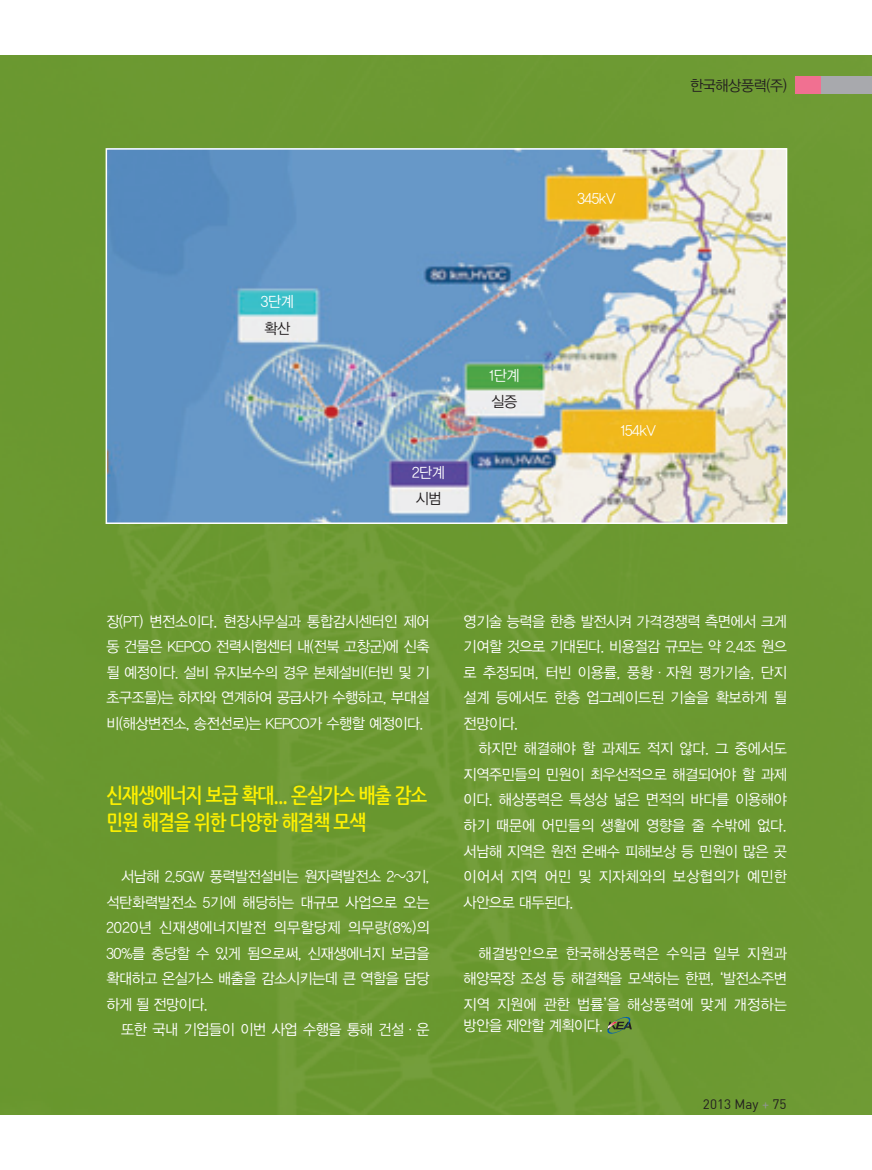
<style>
.page{position:relative;width:872px;height:1170px;background:#fff}
.page>*{position:absolute;margin:0;border:0;box-sizing:border-box;transform-origin:0 0}
.t1{font:700 21px/27px "Nanum Gothic";letter-spacing:-.05em;color:#fff101;scale:.85 1}
.t2{font:15px/25.5px "YDVYGO Std 12";letter-spacing:-.03em;color:#fff;text-align:justify;scale:.95 1}
.t3{font:15px "YDVYGO Std 12";letter-spacing:-.03em;color:#231f20;scale:.95 1}
.t4{font:13.5px "Dinreg";color:#231f20}
.s1{color:#939598}
</style>
<div class="page">
<div style="left:0;top:55px;width:872px;height:1059px;background:#66952c"></div>
<svg style="left:607px;top:1016px;width:25px;height:18px"></svg>
<img style="left:109px;top:151px;width:675px;height:370px">
<div style="left:106px;top:148px;width:681px;height:376px;border:2px solid #fff"></div>
<div style="left:821px;top:77px;width:51px;height:17px;background:#a8a9ad"></div>
<div style="left:795px;top:77px;width:26px;height:17px;background:#f17091"></div>
<p class="t2" style="left:261px;top:289px;width:36px">3단계</p>
<p class="t3" style="left:264px;top:321px;width:29px">확산</p>
<p class="t2" style="left:577px;top:186px;width:41px">345kV</p>
<p class="t3" style="left:690px;top:77px;width:103px">한국해상풍력(주)</p>
<p class="t2" style="left:412px;top:460px;width:36px">2단계</p>
<p class="t3" style="left:416px;top:491px;width:29px">시범</p>
<p class="t2" style="left:489px;top:363px;width:34px">1단계</p>
<p class="t3" style="left:491px;top:394px;width:29px">실증</p>
<p class="t2" style="left:620px;top:418px;width:39px">154kV</p>
<p class="t2" style="left:106px;top:609px;width:342px">장(PT) 변전소이다. 현장사무실과 통합감시센터인 제어 동 건물은 KEPCO 전력시험센터 내(전북 고창군)에 신축 될 예정이다. 설비 유지보수의 경우 본체설비(터빈 및 기 초구조물)는 하자와 연계하여 공급사가 수행하고, 부대설 비(해상변전소, 송전선로)는 KEPCO가 수행할 예정이다.</p>
<h1 class="t1" style="left:106px;top:781px;width:379px">신재생에너지 보급 확대... 온실가스 배출 감소 민원 해결을 위한 다양한 해결책 모색</h1>
<p class="t2" style="left:106px;top:864px;width:342px;text-indent:15px">서남해 2.5GW 풍력발전설비는 원자력발전소 2~3기, 석탄화력발전소 5기에 해당하는 대규모 사업으로 오는 2020년 신재생에너지발전 의무할당제 의무량(8%)의 30%를 충당할 수 있게 됨으로써, 신재생에너지 보급을 확대하고 온실가스 배출을 감소시키는데 큰 역할을 담당 하게 될 전망이다.</p>
<p class="t2" style="left:121px;top:1017px;width:326px">또한 국내 기업들이 이번 사업 수행을 통해 건설ㆍ운</p>
<p class="t2" style="left:463px;top:609px;width:342px">영기술 능력을 한층 발전시켜 가격경쟁력 측면에서 크게 기여할 것으로 기대된다. 비용절감 규모는 약 2.4조 원으 로 추정되며, 터빈 이용률, 풍황ㆍ자원 평가기술, 단지 설계 등에서도 한층 업그레이드된 기술을 확보하게 될 전망이다.</p>
<p class="t2" style="left:463px;top:736px;width:342px;text-indent:15px">하지만 해결해야 할 과제도 적지 않다. 그 중에서도 지역주민들의 민원이 최우선적으로 해결되어야 할 과제 이다. 해상풍력은 특성상 넓은 면적의 바다를 이용해야 하기 때문에 어민들의 생활에 영향을 줄 수밖에 없다. 서남해 지역은 원전 온배수 피해보상 등 민원이 많은 곳 이어서 지역 어민 및 지자체와의 보상협의가 예민한 사안으로 대두된다.</p>
<p class="t2" style="left:463px;top:940px;width:342px;text-indent:15px">해결방안으로 한국해상풍력은 수익금 일부 지원과 해양목장 조성 등 해결책을 모색하는 한편, ‘발전소주변 지역 지원에 관한 법률’을 해상풍력에 맞게 개정하는</p>
<p class="t2" style="left:463px;top:1012px;width:148px">방안을 제안할 계획이다.</p>
<p class="t4" style="left:703px;top:1095px;width:85px">2013 May <span class="s1">+</span> 75</p>
</div>
